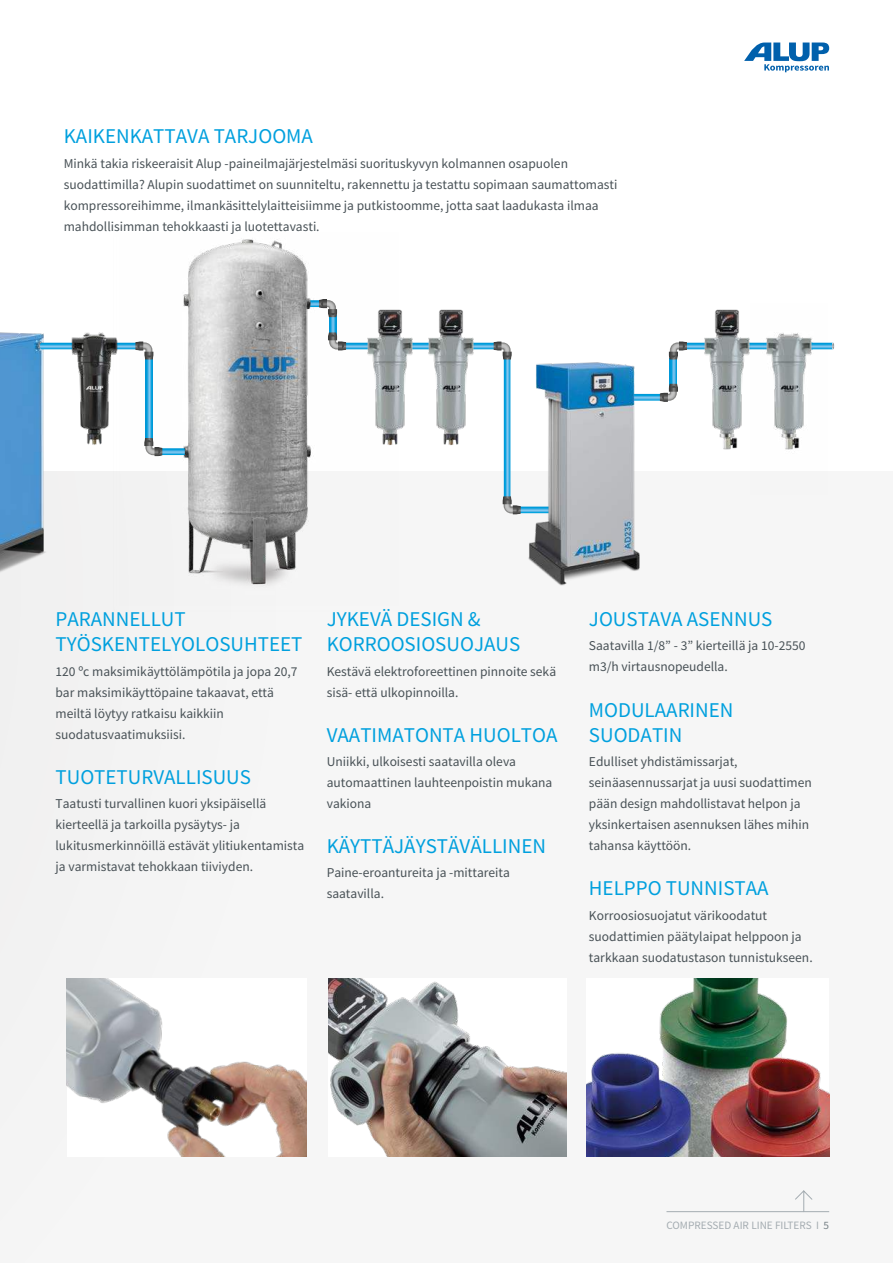
<style>
.page{position:relative;width:893px;height:1263px;background:#fff}
.page>*{position:absolute;margin:0;border:0;box-sizing:border-box;transform-origin:0 0}
.t1{font:21px/25.2px "Source Sans Pro";color:#00a0de}
.t2{font:13.5px/21px "Source Sans Pro";color:#485156}
.t3{font:11.25px "Source Sans Pro";color:#a4acb1}
.s1{color:#778186}
</style>
<div class="page">
<div style="left:0;top:472px;width:893px;height:791px;background:#f6f6f6"></div>
<img style="left:586px;top:978px;width:243px;height:179px">
<img style="left:328px;top:978px;width:238px;height:179px">
<img style="left:67px;top:978px;width:239px;height:179px">
<img style="left:0;top:332px;width:55px;height:241px">
<svg style="left:827px;top:342px;width:7px;height:8px"></svg>
<svg style="left:40px;top:341px;width:15px;height:19px"></svg>
<img style="left:55px;top:332px;width:58px;height:140px">
<img style="left:113px;top:239px;width:238px;height:347px">
<svg style="left:144px;top:437px;width:41px;height:19px"></svg>
<img style="left:351px;top:309px;width:61px;height:137px">
<img style="left:412px;top:309px;width:73px;height:136px">
<img style="left:485px;top:341px;width:203px;height:245px">
<img style="left:688px;top:309px;width:62px;height:141px">
<img style="left:750px;top:333px;width:77px;height:117px">
<svg style="left:744px;top:43px;width:85px;height:29px"></svg>
<svg style="left:795px;top:1190px;width:18px;height:21px"></svg>
<hr style="left:666px;top:1211px;width:163px;height:1px;background:#a4acb1">
<h1 class="t1" style="left:64px;top:124px;width:251px">KAIKENKATTAVA TARJOOMA</h1>
<p class="t2" style="left:64px;top:153px;width:555px">Minkä takia riskeeraisit Alup -paineilmajärjestelmäsi suorituskyvyn kolmannen osapuolen suodattimilla? Alupin suodattimet on suunniteltu, rakennettu ja testattu sopimaan saumattomasti kompressoreihimme, ilmankäsittelylaitteisiimme ja putkistoomme, jotta saat laadukasta ilmaa mahdollisimman tehokkaasti ja luotettavasti.</p>
<h1 class="t1" style="left:56px;top:606px;width:248px">PARANNELLUT<br>TYÖSKENTELYOLOSUHTEET</h1>
<p class="t2" style="left:56px;top:660px;width:244px">120 ºc maksimikäyttölämpötila ja jopa 20,7 bar maksimikäyttöpaine takaavat, että meiltä löytyy ratkaisu kaikkiin suodatusvaatimuksiisi.</p>
<h1 class="t1" style="left:56px;top:764px;width:197px">TUOTETURVALLISUUS</h1>
<p class="t2" style="left:56px;top:793px;width:250px">Taatusti turvallinen kuori yksipäisellä kierteellä ja tarkoilla pysäytys- ja lukitusmerkinnöillä estävät ylitiukentamista ja varmistavat tehokkaan tiiviyden.</p>
<h1 class="t1" style="left:327px;top:606px;width:195px">JYKEVÄ DESIGN &amp;<br>KORROOSIOSUOJAUS</h1>
<p class="t2" style="left:327px;top:661px;width:231px">Kestävä elektroforeettinen pinnoite sekä sisä- että ulkopinnoilla.</p>
<h1 class="t1" style="left:327px;top:722px;width:232px">VAATIMATONTA HUOLTOA</h1>
<p class="t2" style="left:327px;top:751px;width:227px">Uniikki, ulkoisesti saatavilla oleva automaattinen lauhteenpoistin mukana vakiona</p>
<h1 class="t1" style="left:327px;top:833px;width:221px">KÄYTTÄJÄYSTÄVÄLLINEN</h1>
<p class="t2" style="left:327px;top:862px;width:185px">Paine-eroantureita ja -mittareita saatavilla.</p>
<h1 class="t1" style="left:589px;top:606px;width:185px">JOUSTAVA ASENNUS</h1>
<p class="t2" style="left:589px;top:635px;width:218px">Saatavilla 1/8” - 3” kierteillä ja 10-2550 m3/h virtausnopeudella.</p>
<h1 class="t1" style="left:589px;top:697px;width:146px">MODULAARINEN<br>SUODATIN</h1>
<p class="t2" style="left:589px;top:751px;width:224px">Edulliset yhdistämissarjat, seinäasennussarjat ja uusi suodattimen pään design mahdollistavat helpon ja yksinkertaisen asennuksen lähes mihin tahansa käyttöön.</p>
<h1 class="t1" style="left:589px;top:875px;width:181px">HELPPO TUNNISTAA</h1>
<p class="t2" style="left:589px;top:904px;width:225px">Korroosiosuojatut värikoodatut suodattimien päätylaipat helppoon ja tarkkaan suodatustason tunnistukseen.</p>
<p class="t3" style="left:666px;top:1221px;width:164px">COMPRESSED AIR LINE FILTERS I <span class="s1">5</span></p>
</div>
